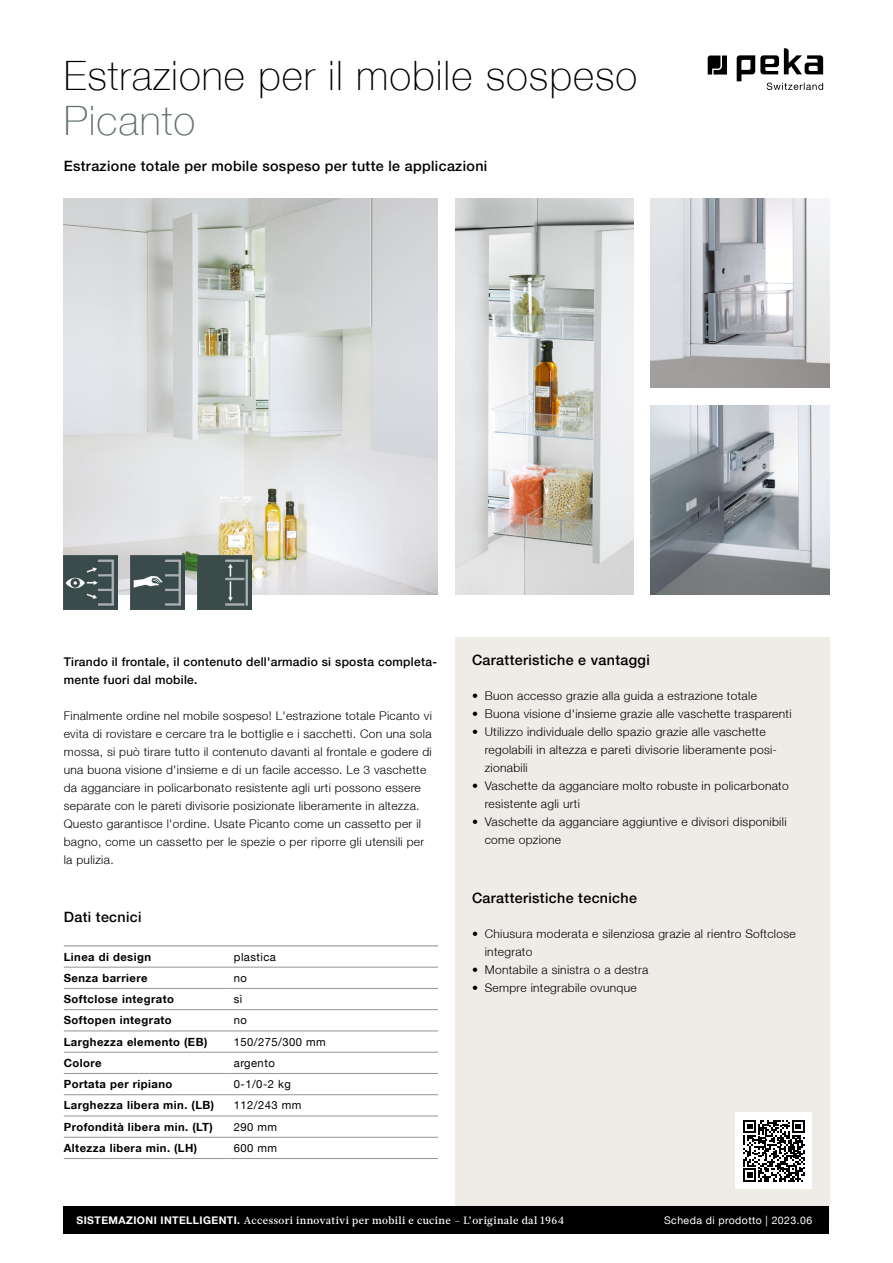
<style>
.page{position:relative;width:893px;height:1263px;background:#fff}
.page>*{position:absolute;margin:0;border:0;box-sizing:border-box;transform-origin:0 0}
.t1{font:100 40.5px "Helvetica Neue LT";letter-spacing:.025em;color:#000}
.t2{font:100 40.5px "Helvetica Neue LT";letter-spacing:.025em;color:#616e6e}
.t3{font:500 14.25px "Helvetica Neue LT";letter-spacing:.025em;color:#000}
.t4{font:300 12px/18px "Helvetica Neue LT";letter-spacing:.025em;color:#000}
.t5{font:500 12px/18px "Helvetica Neue LT";letter-spacing:.025em;color:#000}
.t6{font:700 11.25px "Helvetica Neue LT";letter-spacing:.04em;color:#000}
.t7{font:11.25px "Helvetica Neue LT";letter-spacing:.04em;color:#000}
.t8{font:500 10.5px "Glosa Text";letter-spacing:.04em;color:#fff}
.t9{font:10.5px "Helvetica Neue LT";letter-spacing:.04em;color:#fff}
.s1{font-family:"Helvetica Neue LT";font-weight:700}
</style>
<div class="page">
<div style="left:455px;top:638px;width:374px;height:582px;background:#efece7"></div>
<div style="left:64px;top:1206px;width:765px;height:28px;background:#000"></div>
<svg style="left:708px;top:56px;width:19px;height:19px"></svg>
<svg style="left:737px;top:48px;width:86px;height:42px"></svg>
<hr style="left:64px;top:967px;width:161px;height:1px;background:#959490">
<hr style="left:225px;top:967px;width:213px;height:1px;background:#959490">
<hr style="left:64px;top:988px;width:161px;height:1px;background:#959490">
<hr style="left:225px;top:988px;width:213px;height:1px;background:#959490">
<hr style="left:64px;top:1009px;width:161px;height:1px;background:#959490">
<hr style="left:225px;top:1009px;width:213px;height:1px;background:#959490">
<hr style="left:64px;top:1031px;width:161px;height:1px;background:#959490">
<hr style="left:225px;top:1031px;width:213px;height:1px;background:#959490">
<hr style="left:64px;top:1052px;width:161px;height:1px;background:#959490">
<hr style="left:225px;top:1052px;width:213px;height:1px;background:#959490">
<hr style="left:64px;top:1073px;width:161px;height:1px;background:#959490">
<hr style="left:225px;top:1073px;width:213px;height:1px;background:#959490">
<hr style="left:64px;top:1094px;width:161px;height:1px;background:#959490">
<hr style="left:225px;top:1094px;width:213px;height:1px;background:#959490">
<hr style="left:64px;top:1116px;width:161px;height:1px;background:#959490">
<hr style="left:225px;top:1116px;width:213px;height:1px;background:#959490">
<hr style="left:64px;top:1137px;width:161px;height:1px;background:#959490">
<hr style="left:225px;top:1137px;width:213px;height:1px;background:#959490">
<hr style="left:64px;top:1158px;width:161px;height:1px;background:#959490">
<hr style="left:225px;top:1158px;width:213px;height:1px;background:#959490">
<hr style="left:64px;top:945px;width:161px;height:1px;background:#959490">
<hr style="left:225px;top:945px;width:213px;height:1px;background:#959490">
<img style="left:64px;top:198px;width:374px;height:396px">
<img style="left:455px;top:198px;width:179px;height:396px">
<img style="left:651px;top:198px;width:178px;height:189px">
<img style="left:651px;top:405px;width:178px;height:189px">
<img style="left:64px;top:556px;width:54px;height:54px">
<img style="left:131px;top:556px;width:54px;height:54px">
<img style="left:197px;top:556px;width:54px;height:54px">
<div style="left:736px;top:1112px;width:76px;height:77px;background:#fff"></div>
<svg style="left:743px;top:1120px;width:62px;height:61px"></svg>
<h1 class="t1" style="left:64px;top:52px;width:575px">Estrazione per il mobile sospeso</h1>
<h1 class="t2" style="left:64px;top:97px;width:133px">Picanto</h1>
<p class="t3" style="left:64px;top:158px;width:425px">Estrazione totale per mobile sospeso per tutte le applicazioni</p>
<p class="t5" style="left:64px;top:652px;width:375px">Tirando il frontale, il contenuto dell'armadio si sposta completa&shy;mente fuori dal mobile.</p>
<p class="t4" style="left:64px;top:706px;width:370px">Finalmente ordine nel mobile sospeso! L'estrazione totale Picanto vi evita di rovistare e cercare tra le bottiglie e i sacchetti. Con una sola mossa, si può tirare tutto il contenuto davanti al frontale e godere di una buona visione d'insieme e di un facile accesso. Le 3 vaschette da agganciare in policarbonato resistente agli urti possono essere separate con le pareti divisorie posizionate liberamente in altezza.<br>Questo garantisce l'ordine. Usate Picanto come un cassetto per il bagno, come un cassetto per le spezie o per riporre gli utensili per la pulizia.</p>
<p class="t3" style="left:64px;top:909px;width:79px">Dati tecnici</p>
<p class="t6" style="left:64px;top:949px;width:89px">Linea di design</p>
<p class="t7" style="left:234px;top:950px;width:44px">plastica</p>
<p class="t6" style="left:64px;top:971px;width:85px">Senza barriere</p>
<p class="t7" style="left:234px;top:971px;width:15px">no</p>
<p class="t6" style="left:64px;top:992px;width:112px">Softclose integrato</p>
<p class="t7" style="left:234px;top:992px;width:10px">sì</p>
<p class="t6" style="left:64px;top:1013px;width:110px">Softopen integrato</p>
<p class="t7" style="left:234px;top:1014px;width:15px">no</p>
<p class="t6" style="left:64px;top:1035px;width:145px">Larghezza elemento (EB)</p>
<p class="t7" style="left:234px;top:1035px;width:93px">150/275/300 mm</p>
<p class="t6" style="left:64px;top:1056px;width:39px">Colore</p>
<p class="t7" style="left:234px;top:1056px;width:42px">argento</p>
<p class="t6" style="left:64px;top:1077px;width:110px">Portata per ripiano</p>
<p class="t7" style="left:234px;top:1077px;width:58px">0-1/0-2 kg</p>
<p class="t6" style="left:64px;top:1098px;width:152px">Larghezza libera min. (LB)</p>
<p class="t7" style="left:234px;top:1099px;width:69px">112/243 mm</p>
<p class="t6" style="left:64px;top:1120px;width:150px">Profondità libera min. (LT)</p>
<p class="t7" style="left:234px;top:1120px;width:45px">290 mm</p>
<p class="t6" style="left:64px;top:1141px;width:135px">Altezza libera min. (LH)</p>
<p class="t7" style="left:234px;top:1141px;width:45px">600 mm</p>
<p class="t3" style="left:472px;top:651px;width:179px">Caratteristiche e vantaggi</p>
<p class="t4" style="left:472px;top:686px;width:286px">• Buon accesso grazie alla guida a estrazione totale</p>
<p class="t4" style="left:472px;top:704px;width:321px">• Buona visione d'insieme grazie alle vaschette trasparenti</p>
<p class="t4" style="left:485px;top:722px;width:294px;text-indent:-13px">• Utilizzo individuale dello spazio grazie alle vaschette regolabili in altezza e pareti divisorie liberamente posi&shy;zionabili</p>
<p class="t4" style="left:485px;top:776px;width:306px;text-indent:-13px">• Vaschette da agganciare molto robuste in policarbonato resistente agli urti</p>
<p class="t4" style="left:485px;top:812px;width:303px;text-indent:-13px">• Vaschette da agganciare aggiuntive e divisori disponibili come opzione</p>
<p class="t3" style="left:472px;top:889px;width:167px">Caratteristiche tecniche</p>
<p class="t4" style="left:485px;top:924px;width:312px;text-indent:-13px">• Chiusura moderata e silenziosa grazie al rientro Softclose integrato</p>
<p class="t4" style="left:472px;top:960px;width:178px">• Montabile a sinistra o a destra</p>
<p class="t4" style="left:472px;top:978px;width:166px">• Sempre integrabile ovunque</p>
<p class="t8" style="left:77px;top:1213px;width:489px"><span class="s1">SISTEMAZIONI INTELLIGENTI.</span> Accessori innovativi per mobili e cucine – L’originale dal 1964</p>
<p class="t9" style="left:664px;top:1214px;width:150px">Scheda di prodotto | 2023.06</p>
</div>
